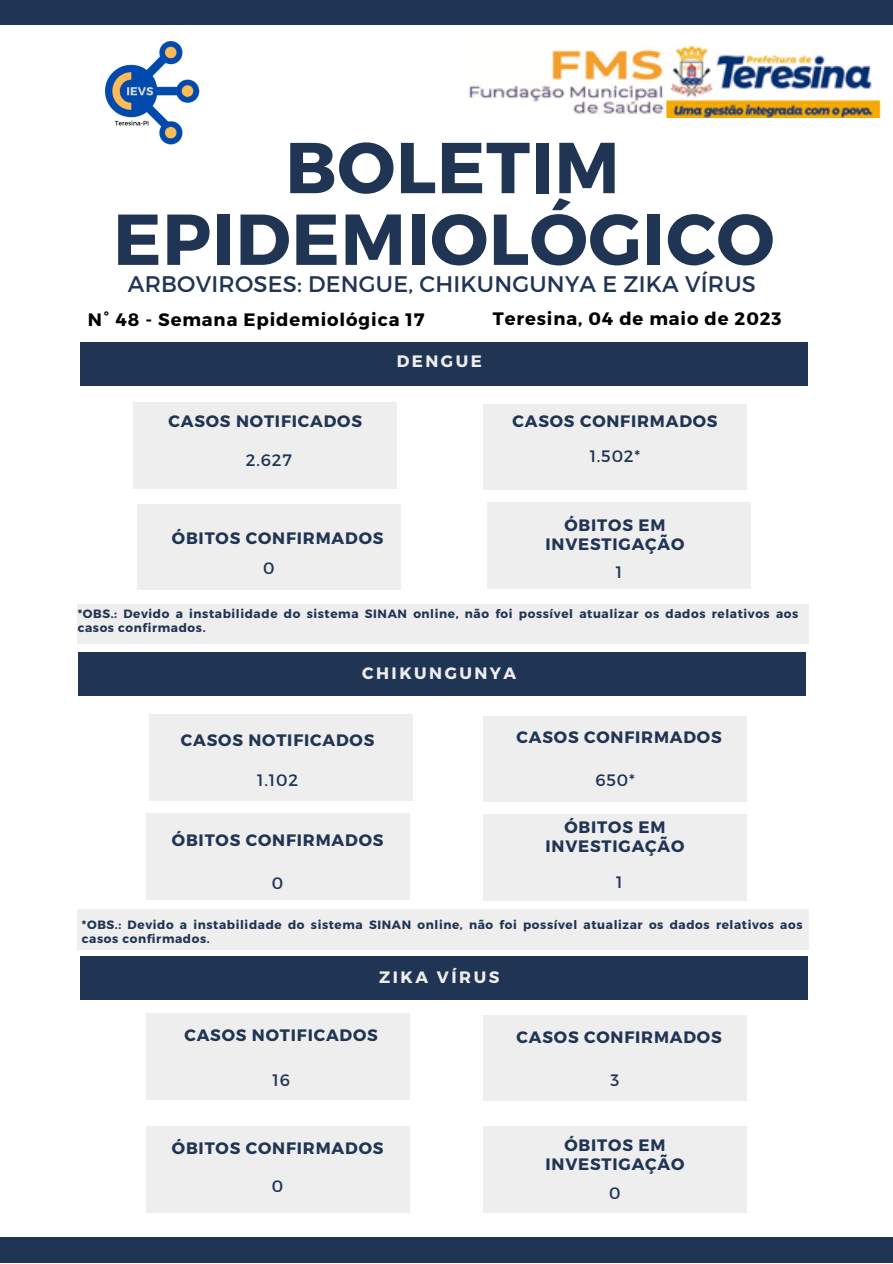
<style>
.page{position:relative;width:893px;height:1264px;background:#fff}
.page>*{position:absolute;margin:0;border:0;box-sizing:border-box;transform-origin:0 0}
.t1{font:700 71.85px/71.7px "Montserrat";letter-spacing:.01em;color:#203453;text-align:center}
.t2{font:22.5px "Montserrat";letter-spacing:.01em;color:#203453}
.t3{font:700 18px "Montserrat";letter-spacing:.05em;color:#000}
.t4{font:700 16.5px/19px "Montserrat";letter-spacing:.05em;color:#203453;text-align:center}
.t5{font:16.5px "Montserrat";letter-spacing:.05em;color:#203453}
.t6{font:700 16.5px "Montserrat";letter-spacing:.15em;color:#eee}
.t7{font:700 12px/14.1px "Montserrat";letter-spacing:.05em;color:#203453}
</style>
<div class="page">
<div style="left:0;top:0;width:892px;height:25px;background:#203453"></div>
<div style="left:0;top:1237px;width:892px;height:25px;background:#203453"></div>
<div style="left:80px;top:342px;width:728px;height:44px;background:#203453"></div>
<div style="left:134px;top:402px;width:263px;height:86px;background:#eee"></div>
<div style="left:483px;top:404px;width:263px;height:85px;background:#eee"></div>
<div style="left:137px;top:504px;width:263px;height:86px;background:#eee"></div>
<div style="left:487px;top:502px;width:263px;height:87px;background:#eee"></div>
<div style="left:78px;top:652px;width:727px;height:44px;background:#203453"></div>
<div style="left:149px;top:714px;width:264px;height:86px;background:#eee"></div>
<div style="left:483px;top:716px;width:263px;height:85px;background:#eee"></div>
<div style="left:146px;top:813px;width:263px;height:87px;background:#eee"></div>
<div style="left:483px;top:814px;width:263px;height:87px;background:#eee"></div>
<div style="left:80px;top:956px;width:728px;height:43px;background:#203453"></div>
<div style="left:146px;top:1013px;width:263px;height:86px;background:#eee"></div>
<div style="left:483px;top:1015px;width:263px;height:85px;background:#eee"></div>
<div style="left:146px;top:1126px;width:263px;height:86px;background:#eee"></div>
<div style="left:483px;top:1126px;width:263px;height:86px;background:#eee"></div>
<img style="left:104px;top:40px;width:96px;height:105px">
<img style="left:469px;top:45px;width:412px;height:73px">
<div style="left:78px;top:604px;width:730px;height:39px;background:#eee"></div>
<div style="left:78px;top:909px;width:730px;height:41px;background:#eee"></div>
<p class="t1" style="left:113px;top:128px;width:662px">BOLETIM<br>EPIDEMIOLÓGICO</p>
<p class="t2" style="left:128px;top:269px;width:629px">ARBOVIROSES: DENGUE, CHIKUNGUNYA E ZIKA VÍRUS</p>
<p class="t3" style="left:88px;top:308px;width:338px">N° 48 - Semana Epidemiológica 17</p>
<p class="t3" style="left:493px;top:307px;width:290px">Teresina, 04 de maio de 2023</p>
<p class="t6" style="left:396px;top:350px;width:87px">DENGUE</p>
<p class="t4" style="left:168px;top:410px;width:195px">CASOS NOTIFICADOS</p>
<p class="t4" style="left:512px;top:410px;width:206px">CASOS CONFIRMADOS</p>
<p class="t5" style="left:246px;top:449px;width:47px">2.627</p>
<p class="t4" style="left:172px;top:527px;width:213px">ÓBITOS CONFIRMADOS</p>
<p class="t5" style="left:589px;top:445px;width:52px">1.502*</p>
<p class="t4" style="left:545px;top:514px;width:140px">ÓBITOS EM<br>INVESTIGAÇÃO</p>
<p class="t5" style="left:263px;top:557px;width:13px">0</p>
<p class="t5" style="left:615px;top:562px;width:8px">1</p>
<p class="t7" style="left:78px;top:605px;width:722px">*OBS.: Devido a instabilidade do sistema SINAN online, não foi possível atualizar os dados relativos aos casos confirmados.</p>
<p class="t6" style="left:362px;top:662px;width:155px">CHIKUNGUNYA</p>
<p class="t4" style="left:181px;top:729px;width:195px">CASOS NOTIFICADOS</p>
<p class="t5" style="left:257px;top:769px;width:42px">1.102</p>
<p class="t4" style="left:172px;top:829px;width:213px">ÓBITOS CONFIRMADOS</p>
<p class="t5" style="left:272px;top:872px;width:13px">0</p>
<p class="t4" style="left:516px;top:726px;width:206px">CASOS CONFIRMADOS</p>
<p class="t5" style="left:595px;top:769px;width:41px">650*</p>
<p class="t4" style="left:545px;top:816px;width:140px">ÓBITOS EM<br>INVESTIGAÇÃO</p>
<p class="t5" style="left:616px;top:871px;width:8px">1</p>
<p class="t7" style="left:82px;top:917px;width:722px">*OBS.: Devido a instabilidade do sistema SINAN online, não foi possível atualizar os dados relativos aos casos confirmados.</p>
<p class="t6" style="left:379px;top:966px;width:121px">ZIKA VÍRUS</p>
<p class="t4" style="left:184px;top:1024px;width:195px">CASOS NOTIFICADOS</p>
<p class="t5" style="left:272px;top:1069px;width:19px">16</p>
<p class="t4" style="left:516px;top:1026px;width:206px">CASOS CONFIRMADOS</p>
<p class="t5" style="left:610px;top:1069px;width:10px">3</p>
<p class="t4" style="left:172px;top:1137px;width:213px">ÓBITOS CONFIRMADOS</p>
<p class="t5" style="left:272px;top:1175px;width:13px">0</p>
<p class="t4" style="left:545px;top:1134px;width:140px">ÓBITOS EM<br>INVESTIGAÇÃO</p>
<p class="t5" style="left:609px;top:1182px;width:13px">0</p>
</div>
